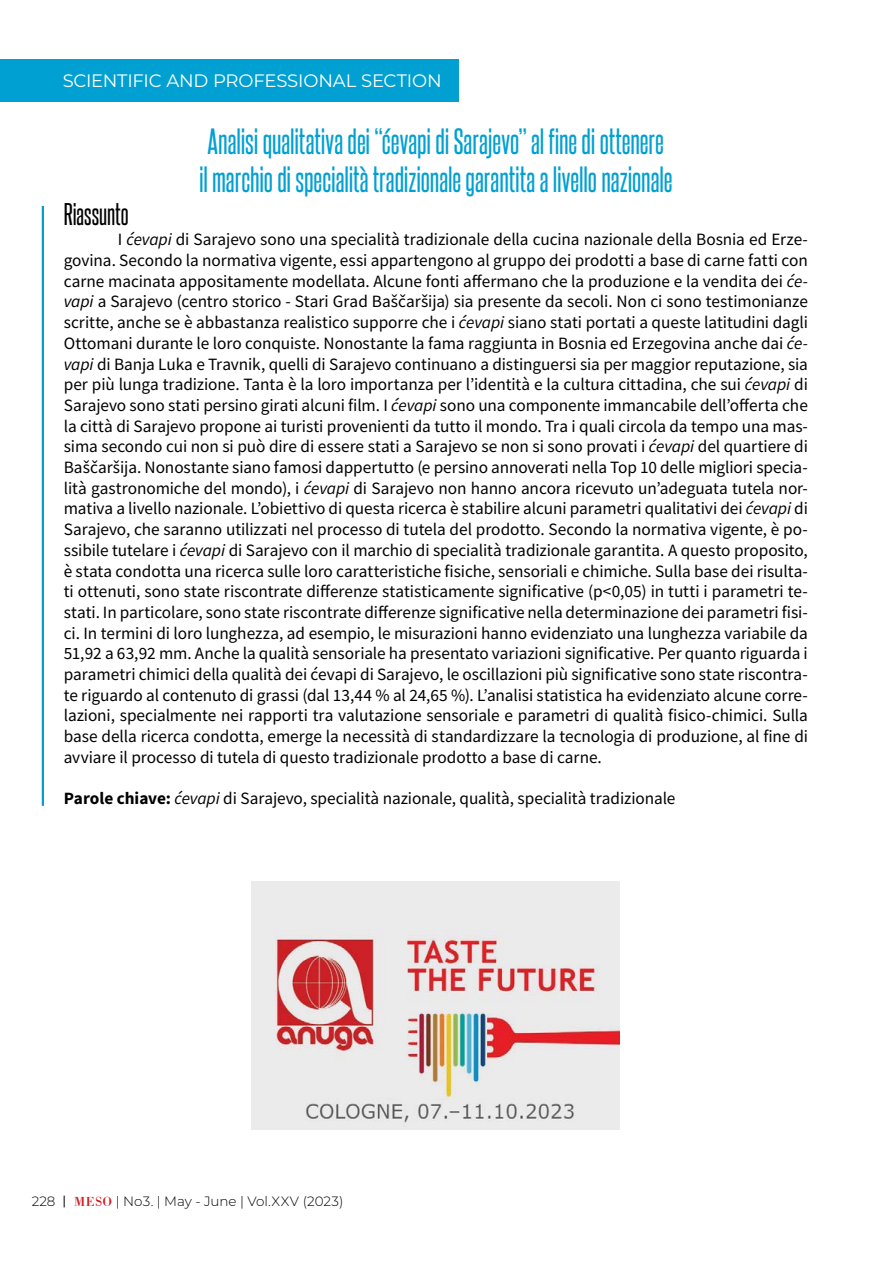
<style>
.page{position:relative;width:893px;height:1263px;background:#fff}
.page>*{position:absolute;margin:0;border:0;box-sizing:border-box;transform-origin:0 0}
.t1{font:31.5px/37.8px "Steelfish Rg";letter-spacing:-.005em;color:#00a0d3}
.t2{font:27px "Steelfish Rg";color:#000}
.t3{font:18px "Montserrat";letter-spacing:-.01em;color:#fff}
.t4{font:17.25px/20.7px "Source Sans Pro";letter-spacing:-.005em;color:#000;text-align:justify}
.t5{font:300 13.5px "Montserrat";color:#000}
.s1{font-style:italic}
.s2{font-weight:700}
.s3{font-family:"Bodoni BT";font-weight:400;color:#ce171e}
</style>
<div class="page">
<div style="left:0;top:60px;width:459px;height:42px;background:#00a0d3"></div>
<svg style="left:64px;top:1195px;width:1px;height:12px"></svg>
<hr style="left:42px;top:206px;width:2px;height:600px;background:#00a0d3">
<img style="left:252px;top:882px;width:368px;height:248px">
<p class="t3" style="left:63px;top:68px;width:381px">SCIENTIFIC AND PROFESS IONAL SECTION</p>
<h1 class="t1" style="left:199px;top:122px;width:475px">Analisi qualitativa dei “ćevapi di Sarajevo” al fine di ottenere<br>il marchio di specialità tradizionale garantita a livello nazionale</h1>
<h2 class="t2" style="left:64px;top:197px;width:66px">Riassunto</h2>
<p class="t4" style="left:64px;top:229px;width:746px;text-indent:54px">I <span class="s1">ćevapi</span> di Sarajevo sono una specialità tradizionale della cucina nazionale della Bosnia ed Erze&shy;govina. Secondo la normativa vigente, essi appartengono al gruppo dei prodotti a base di carne fatti con carne macinata appositamente modellata. Alcune fonti affermano che la produzione e la vendita dei <span class="s1">će&shy;vapi</span> a Sarajevo (centro storico - Stari Grad Baščaršija) sia presente da secoli. Non ci sono testimonianze scritte, anche se è abbastanza realistico supporre che i <span class="s1">ćevapi</span> siano stati portati a queste latitudini dagli Ottomani durante le loro conquiste. Nonostante la fama raggiunta in Bosnia ed Erzegovina anche dai <span class="s1">će&shy;vapi</span> di Banja Luka e Travnik, quelli di Sarajevo continuano a distinguersi sia per maggior reputazione, sia per più lunga tradizione. Tanta è la loro importanza per l’identità e la cultura cittadina, che sui <span class="s1">ćevapi</span> di Sarajevo sono stati persino girati alcuni film. I <span class="s1">ćevapi</span> sono una componente immancabile dell’offerta che la città di Sarajevo propone ai turisti provenienti da tutto il mondo. Tra i quali circola da tempo una mas&shy;sima secondo cui non si può dire di essere stati a Sarajevo se non si sono provati i <span class="s1">ćevapi</span> del quartiere di Baščaršija. Nonostante siano famosi dappertutto (e persino annoverati nella Top 10 delle migliori specia&shy;lità gastronomiche del mondo), i <span class="s1">ćevapi</span> di Sarajevo non hanno ancora ricevuto un’adeguata tutela nor&shy;mativa a livello nazionale. L’obiettivo di questa ricerca è stabilire alcuni parametri qualitativi dei <span class="s1">ćevapi</span> di Sarajevo, che saranno utilizzati nel processo di tutela del prodotto. Secondo la normativa vigente, è po&shy;ssibile tutelare i <span class="s1">ćevapi</span> di Sarajevo con il marchio di specialità tradizionale garantita. A questo proposito, è stata condotta una ricerca sulle loro caratteristiche fisiche, sensoriali e chimiche. Sulla base dei risulta&shy;ti ottenuti, sono state riscontrate differenze statisticamente significative (p&lt;0,05) in tutti i parametri te&shy;stati. In particolare, sono state riscontrate differenze significative nella determinazione dei parametri fisi&shy;ci. In termini di loro lunghezza, ad esempio, le misurazioni hanno evidenziato una lunghezza variabile da 51,92 a 63,92 mm. Anche la qualità sensoriale ha presentato variazioni significative. Per quanto riguarda i parametri chimici della qualità dei ćevapi di Sarajevo, le oscillazioni più significative sono state riscontra&shy;te riguardo al contenuto di grassi (dal 13,44 % al 24,65 %). L’analisi statistica ha evidenziato alcune corre&shy;lazioni, specialmente nei rapporti tra valutazione sensoriale e parametri di qualità fisico-chimici. Sulla base della ricerca condotta, emerge la necessità di standardizzare la tecnologia di produzione, al fine di avviare il processo di tutela di questo tradizionale prodotto a base di carne.</p>
<p class="t4" style="left:64px;top:788px;width:613px"><span class="s2">Parole chiave:</span> <span class="s1">ćevapi</span> di Sarajevo, specialità nazionale, qualità, specialità tradizionale</p>
<p class="t5" style="left:32px;top:1192px;width:25px">228</p>
<p class="t5" style="left:74px;top:1192px;width:271px"><span class="s3">MESO</span> | No3. | May - June | Vol.XXV (2023)</p>
</div>
